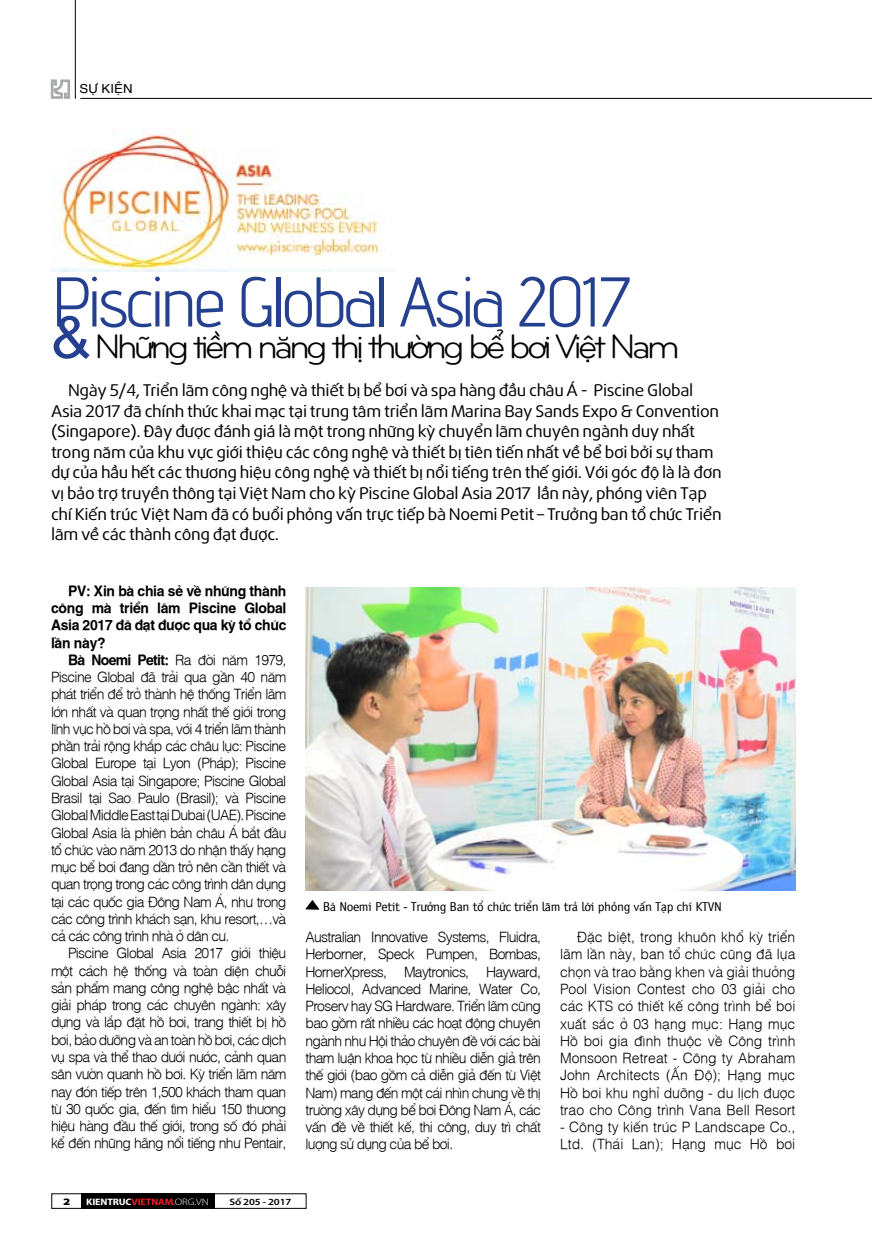
<style>
.page{position:relative;width:872px;height:1234px;background:#fff}
.page>*{position:absolute;margin:0;border:0;box-sizing:border-box;transform-origin:0 0}
.t1{font:70.2px "advent";letter-spacing:-.05em;color:#25408f}
.t2{font:35.1px "UTM Bryant LG";letter-spacing:-.1em;color:#000}
.t3{font:16.2px/20.5px "UTM Daxline";letter-spacing:-.02em;color:#000;scale:1.11 1}
.t4{font:300 14.25px/17.2px "SFU Helvetica";letter-spacing:-.05em;color:#000;text-align:justify}
.t5{font:700 14.25px/17.2px "SFU Helvetica";letter-spacing:-.02em;color:#000;text-align:justify}
.t6{font:300 14.25px/17.2px "SFU Helvetica";color:#000}
.t7{font:12.9px "Officina Sans";letter-spacing:-.03em;color:#000;scale:1.05 1}
.t8{font:12.3px "UTM Helve";letter-spacing:-.03em;color:#000;scale:1.07 1}
.t9{font:900 semi-expanded 9.9px "Myriad Pro";color:#000;scale:1.18 1}
.t10{font:700 semi-condensed 9.45px "Myriad Pro";letter-spacing:-.015em;color:#fff;scale:1.18 1}
.t11{font:600 9.45px "Myriad Pro";letter-spacing:-.015em;color:#000;scale:1.18 1}
.s1{font-family:"Arial";font-size:58.05px;color:#25408f}
.s2{font-weight:700}
.s3{color:#ed1c24}
.s4{font-weight:300;font-stretch:normal}
</style>
<div class="page">
<svg style="left:51px;top:79px;width:19px;height:20px"></svg>
<hr style="left:81px;top:98px;width:791px;height:1px;background:#000">
<hr style="left:75px;top:0;width:1px;height:99px;background:#000">
<div style="left:81px;top:1192px;width:133px;height:16px;background:#000"></div>
<img style="left:305px;top:587px;width:490px;height:303px">
<img style="left:51px;top:131px;width:331px;height:140px">
<svg style="left:305px;top:900px;width:14px;height:9px"></svg>
<p class="t8" style="left:80px;top:79px;width:52px">SỰ KIỆN</p>
<h1 class="t1" style="left:51px;top:259px;width:581px">Piscine Global Asia 2017</h1>
<h2 class="t2" style="left:51px;top:322px;width:630px"><span class="s1">&amp;</span> Những tiềm năng thị thường bể bơi Việt Nam</h2>
<p class="t3" style="left:51px;top:379px;width:605px;text-indent:17px">Ngày 5/4, Triển lãm công nghệ và thiết bị bể bơi và spa hàng đầu châu Á - Piscine Global Asia 2017 đã chính thức khai mạc tại trung tâm triển lãm Marina Bay Sands Expo &amp; Convention (Singapore). Đây được đánh giá là một trong những kỳ chuyển lãm chuyên ngành duy nhất trong năm của khu vực giới thiệu các công nghệ và thiết bị tiên tiến nhất về bể bơi bởi sự tham dự của hầu hết các thương hiệu công nghệ và thiết bị nổi tiếng trên thế giới. Với góc độ là là đơn vị bảo trợ truyền thông tại Việt Nam cho kỳ Piscine Global Asia 2017 lần này, phóng viên Tạp chí Kiến trúc Việt Nam đã có buổi phỏng vấn trực tiếp bà Noemi Petit – Trưởng ban tổ chức Triển lãm về các thành công đạt được.</p>
<p class="t5" style="left:51px;top:580px;width:237px;text-indent:17px">PV: Xin bà chia sẻ về những thành công mà triển lãm Piscine Global Asia 2017 đã đạt được qua kỳ tổ chức lần này?</p>
<p class="t4" style="left:51px;top:649px;width:237px;text-indent:17px"><span class="s2">Bà Noemi Petit:</span> Ra đời năm 1979, Piscine Global đã trải qua gần 40 năm phát triển để trở thành hệ thống Triển lãm lớn nhất và quan trọng nhất thế giới trong lĩnh vực hồ bơi và spa, với 4 triển lãm thành phần trải rộng khắp các châu lục: Piscine Global Europe tại Lyon (Pháp); Piscine Global Asia tại Singapore; Piscine Global Brasil tại Sao Paulo (Brasil); và Piscine Global Middle East tại Dubai (UAE). Piscine Global Asia là phiên bản châu Á bắt đầu tổ chức vào năm 2013 do nhận thấy hạng mục bể bơi đang dần trở nên cần thiết và quan trọng trong các công trình dân dụng tại các quốc gia Đông Nam Á, như trong các công trình khách sạn, khu resort,…và cả các công trình nhà ở dân cư.</p>
<p class="t4" style="left:51px;top:943px;width:237px;text-indent:17px">Piscine Global Asia 2017 giới thiệu một cách hệ thống và toàn diện chuỗi sản phẩm mang công nghệ bậc nhất và giải pháp trong các chuyên ngành: xây dựng và lắp đặt hồ bơi, trang thiết bị hồ bơi, bảo dưỡng và an toàn hồ bơi, các dịch vụ spa và thể thao dưới nước, cảnh quan sân vườn quanh hồ bơi. Kỳ triển lãm năm nay đón tiếp trên 1,500 khách tham quan từ 30 quốc gia, đến tìm hiểu 150 thương hiệu hàng đầu thế giới, trong số đó phải kể đến những hãng nổi tiếng như Pentair,</p>
<p class="t7" style="left:323px;top:897px;width:381px">Bà Noemi Petit - Trưởng Ban tổ chức triển lãm trả lời phỏng vấn Tạp chí KTVN</p>
<p class="t4" style="left:305px;top:926px;width:237px">Australian Innovative Systems, Fluidra, Herborner, Speck Pumpen, Bombas, HornerXpress, Maytronics, Hayward, Heliocol, Advanced Marine, Water Co, Proserv hay SG Hardware. Triển lãm cũng bao gồm rất nhiều các hoạt động chuyên ngành như Hội thảo chuyên đề với các bài tham luận khoa học từ nhiều diễn giả trên thế giới (bao gồm cả diễn giả đến từ Việt Nam) mang đến một cái nhìn chung về thị trường xây dựng bể bơi Đông Nam Á, các vấn đề về thiết kế, thi công, duy trì chất lượng sử dụng của bể bơi.</p>
<p class="t4" style="left:560px;top:926px;width:237px;text-indent:17px">Đặc biệt, trong khuôn khổ kỳ triển lãm lần này, ban tổ chức cũng đã lựa chọn và trao bằng khen và giải thưởng Pool Vision Contest cho 03 giải cho các KTS có thiết kế công trình bể bơi xuất sắc ở 03 hạng mục: Hạng mục Hồ bơi gia đình thuộc về Công trình Monsoon Retreat - Công ty Abraham John Architects (Ấn Độ); Hạng mục Hồ bơi khu nghỉ dưỡng - du lịch được trao cho Công trình Vana Bell Resort</p>
<p class="t6" style="left:560px;top:1116px;width:237px">- Công ty kiến trúc P Landscape Co.,<br>Ltd. (Thái Lan); Hạng mục Hồ bơi</p>
<p class="t9" style="left:63px;top:1194px;width:8px">2</p>
<p class="t10" style="left:86px;top:1194px;width:105px">KIENTRUC<span class="s3">VIETNAM</span><span class="s4">.ORG.VN</span></p>
<p class="t11" style="left:229px;top:1194px;width:54px">Số 205 - 2017</p>
</div>
